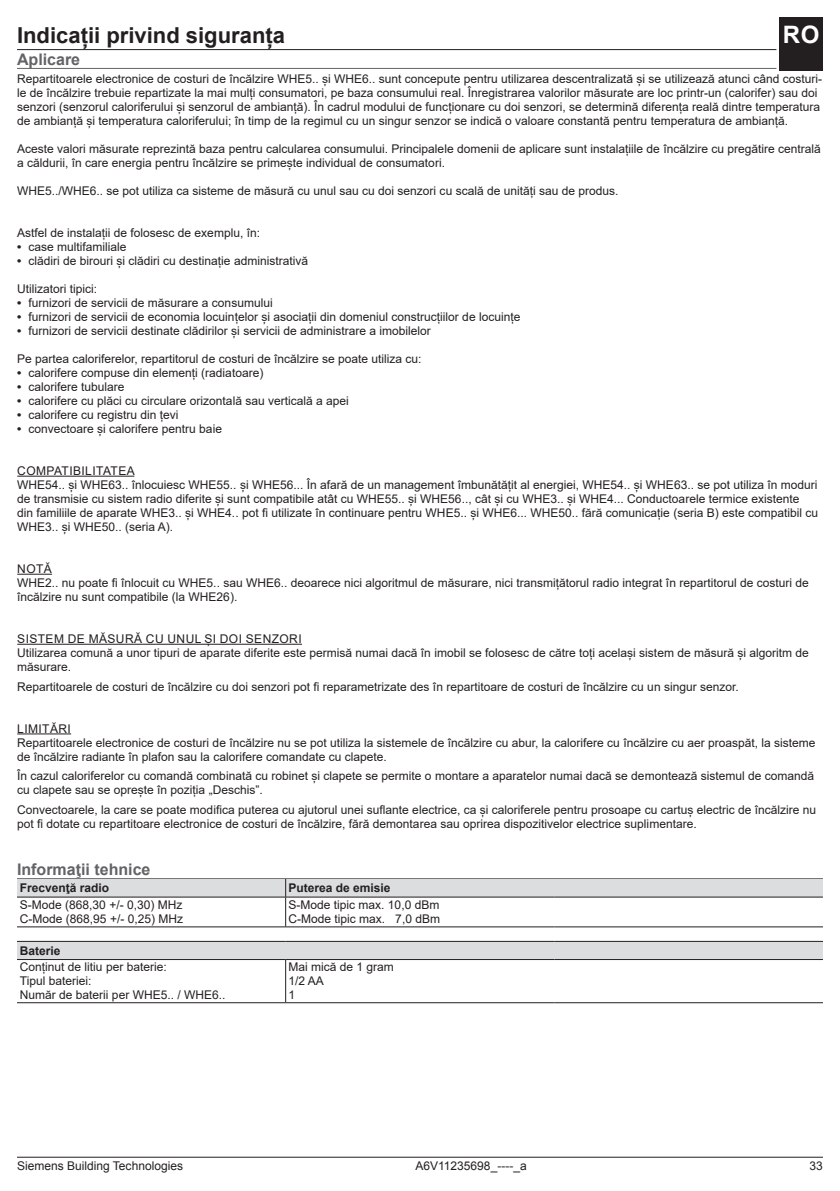
<style>
.page{position:relative;width:840px;height:1191px;background:#fff}
.page>*{position:absolute;margin:0;border:0;box-sizing:border-box;transform-origin:0 0}
.t1{font:700 24px "Arial";color:#fff}
.t2{font:700 22px "Arial";color:#231f20}
.t3{font:700 16px "Arial";color:#636366}
.t4{font:12px/14px "Arial";color:#231f20}
.t5{font:700 12px "Arial";color:#231f20}
.s1{font-weight:700}
</style>
<div class="page">
<hr style="left:17px;top:1156px;width:805px;height:1px;background:#231f20">
<div style="left:778px;top:17px;width:44px;height:54px;background:#231f20"></div>
<hr style="left:17px;top:49px;width:759px;height:1px;background:#231f20">
<hr style="left:17px;top:68px;width:759px;height:1px;background:#636366">
<hr style="left:17px;top:476px;width:117px;height:1px;background:#231f20">
<hr style="left:17px;top:574px;width:35px;height:1px;background:#231f20">
<hr style="left:17px;top:644px;width:285px;height:1px;background:#231f20">
<hr style="left:17px;top:733px;width:54px;height:1px;background:#231f20">
<hr style="left:17px;top:878px;width:805px;height:1px;background:#636366">
<hr style="left:17px;top:926px;width:268px;height:1px;background:#231f20">
<hr style="left:285px;top:926px;width:269px;height:1px;background:#231f20">
<hr style="left:554px;top:926px;width:268px;height:1px;background:#231f20">
<svg style="left:17px;top:879px;width:805px;height:47px"></svg>
<div style="left:17px;top:942px;width:805px;height:17px;background:#dcdddf"></div>
<hr style="left:285px;top:959px;width:1px;height:43px;background:#231f20">
<hr style="left:17px;top:941px;width:268px;height:1px;background:#231f20">
<hr style="left:285px;top:941px;width:269px;height:1px;background:#231f20">
<hr style="left:554px;top:941px;width:268px;height:1px;background:#231f20">
<hr style="left:17px;top:1002px;width:268px;height:1px;background:#231f20">
<hr style="left:285px;top:1002px;width:269px;height:1px;background:#231f20">
<hr style="left:554px;top:1002px;width:268px;height:1px;background:#231f20">
<hr style="left:17px;top:959px;width:268px;height:1px;background:#231f20">
<hr style="left:285px;top:959px;width:269px;height:1px;background:#231f20">
<hr style="left:554px;top:959px;width:268px;height:1px;background:#231f20">
<h1 class="t1" style="left:782px;top:18px;width:38px">RO</h1>
<h2 class="t2" style="left:17px;top:20px;width:269px">Indicații privind siguranța</h2>
<h3 class="t3" style="left:17px;top:48px;width:65px">Aplicare</h3>
<p class="t4" style="left:17px;top:71px;width:806px">Repartitoarele electronice de costuri de încălzire WHE5.. și WHE6.. sunt concepute pentru utilizarea descentralizată și se utilizează atunci când costuri&shy;le de încălzire trebuie repartizate la mai mulți consumatori, pe baza consumului real. Înregistrarea valorilor măsurate are loc printr-un (calorifer) sau doi senzori (senzorul caloriferului și senzorul de ambianță). În cadrul modului de funcționare cu doi senzori, se determină diferența reală dintre temperatura de ambianță și temperatura caloriferului; în timp de la regimul cu un singur senzor se indică o valoare constantă pentru temperatura de ambianță.</p>
<p class="t4" style="left:17px;top:141px;width:804px">Aceste valori măsurate reprezintă baza pentru calcularea consumului. Principalele domenii de aplicare sunt instalațiile de încălzire cu pregătire centrală a căldurii, în care energia pentru încălzire se primește individual de consumatori.</p>
<p class="t4" style="left:17px;top:183px;width:602px">WHE5../WHE6.. se pot utiliza ca sisteme de măsură cu unul sau cu doi senzori cu scală de unități sau de produs.</p>
<p class="t4" style="left:17px;top:225px;width:244px">Astfel de instalații de folosesc de exemplu, în:</p>
<p class="t4" style="left:17px;top:239px;width:111px"><span class="s1">•</span> case multifamiliale</p>
<p class="t4" style="left:17px;top:253px;width:292px"><span class="s1">•</span> clădiri de birouri și clădiri cu destinație administrativă</p>
<p class="t4" style="left:17px;top:281px;width:82px">Utilizatori tipici:</p>
<p class="t4" style="left:17px;top:295px;width:257px"><span class="s1">•</span> furnizori de servicii de măsurare a consumului</p>
<p class="t4" style="left:17px;top:309px;width:504px"><span class="s1">•</span> furnizori de servicii de economia locuințelor și asociații din domeniul construcțiilor de locuințe</p>
<p class="t4" style="left:17px;top:323px;width:415px"><span class="s1">•</span> furnizori de servicii destinate clădirilor și servicii de administrare a imobilelor</p>
<p class="t4" style="left:17px;top:351px;width:406px">Pe partea caloriferelor, repartitorul de costuri de încălzire se poate utiliza cu:</p>
<p class="t4" style="left:17px;top:365px;width:248px"><span class="s1">•</span> calorifere compuse din elemenți (radiatoare)</p>
<p class="t4" style="left:17px;top:379px;width:109px"><span class="s1">•</span> calorifere tubulare</p>
<p class="t4" style="left:17px;top:393px;width:333px"><span class="s1">•</span> calorifere cu plăci cu circulare orizontală sau verticală a apei</p>
<p class="t4" style="left:17px;top:407px;width:163px"><span class="s1">•</span> calorifere cu registru din țevi</p>
<p class="t4" style="left:17px;top:421px;width:206px"><span class="s1">•</span> convectoare și calorifere pentru baie</p>
<p class="t4" style="left:17px;top:463px;width:802px">COMPATIBILITATEA<br>WHE54.. și WHE63.. înlocuiesc WHE55.. și WHE56... În afară de un management îmbunătățit al energiei, WHE54.. și WHE63.. se pot utiliza în moduri de transmisie cu sistem radio diferite și sunt compatibile atât cu WHE55.. și WHE56.., cât și cu WHE3.. și WHE4... Conductoarele termice existente din familiile de aparate WHE3.. și WHE4.. pot fi utilizate în continuare pentru WHE5.. și WHE6... WHE50.. fără comunicație (seria B) este compatibil cu WHE3.. și WHE50.. (seria A).</p>
<p class="t4" style="left:17px;top:561px;width:792px">NOTĂ<br>WHE2.. nu poate fi înlocuit cu WHE5.. sau WHE6.. deoarece nici algoritmul de măsurare, nici transmițătorul radio integrat în repartitorul de costuri de încălzire nu sunt compatibile (la WHE26).</p>
<p class="t4" style="left:17px;top:631px;width:792px">SISTEM DE MĂSURĂ CU UNUL ȘI DOI SENZORI<br>Utilizarea comună a unor tipuri de aparate diferite este permisă numai dacă în imobil se folosesc de către toți același sistem de măsură și algoritm de măsurare.</p>
<p class="t4" style="left:17px;top:679px;width:723px">Repartitoarele de costuri de încălzire cu doi senzori pot fi reparametrizate des în repartitoare de costuri de încălzire cu un singur senzor.</p>
<p class="t4" style="left:17px;top:721px;width:799px">LIMITĂRI<br>Repartitoarele electronice de costuri de încălzire nu se pot utiliza la sistemele de încălzire cu abur, la calorifere cu încălzire cu aer proaspăt, la sisteme de încălzire radiante în plafon sau la calorifere comandate cu clapete.</p>
<p class="t4" style="left:17px;top:769px;width:798px">În cazul caloriferelor cu comandă combinată cu robinet și clapete se permite o montare a aparatelor numai dacă se demontează sistemul de comandă cu clapete sau se oprește în poziția „Deschis”.</p>
<p class="t4" style="left:17px;top:803px;width:800px">Convectoarele, la care se poate modifica puterea cu ajutorul unei suflante electrice, ca și caloriferele pentru prosoape cu cartuș electric de încălzire nu pot fi dotate cu repartitoare electronice de costuri de încălzire, fără demontarea sau oprirea dispozitivelor electrice suplimentare.</p>
<h3 class="t3" style="left:17px;top:858px;width:135px">Informaţii tehnice</h3>
<p class="t5" style="left:20px;top:879px;width:91px">Frecvenţă radio</p>
<p class="t5" style="left:288px;top:879px;width:104px">Puterea de emisie</p>
<p class="t4" style="left:20px;top:897px;width:165px">S-Mode (868,30 +/- 0,30) MHz<br>C-Mode (868,95 +/- 0,25) MHz</p>
<p class="t4" style="left:288px;top:897px;width:153px">S-Mode tipic max. 10,0 dBm<br>C-Mode tipic max. 7,0 dBm</p>
<p class="t5" style="left:20px;top:942px;width:42px">Baterie</p>
<p class="t4" style="left:20px;top:959px;width:207px">Conținut de litiu per baterie:<br>Tipul bateriei:<br>Număr de baterii per WHE5.. / WHE6..</p>
<p class="t4" style="left:288px;top:959px;width:107px">Mai mică de 1 gram<br>1/2 AA<br>1</p>
<p class="t4" style="left:17px;top:1158px;width:167px">Siemens Building Technologies</p>
<p class="t4" style="left:415px;top:1158px;width:113px">A6V11235698_----_a</p>
<p class="t4" style="left:809px;top:1158px;width:15px">33</p>
</div>
